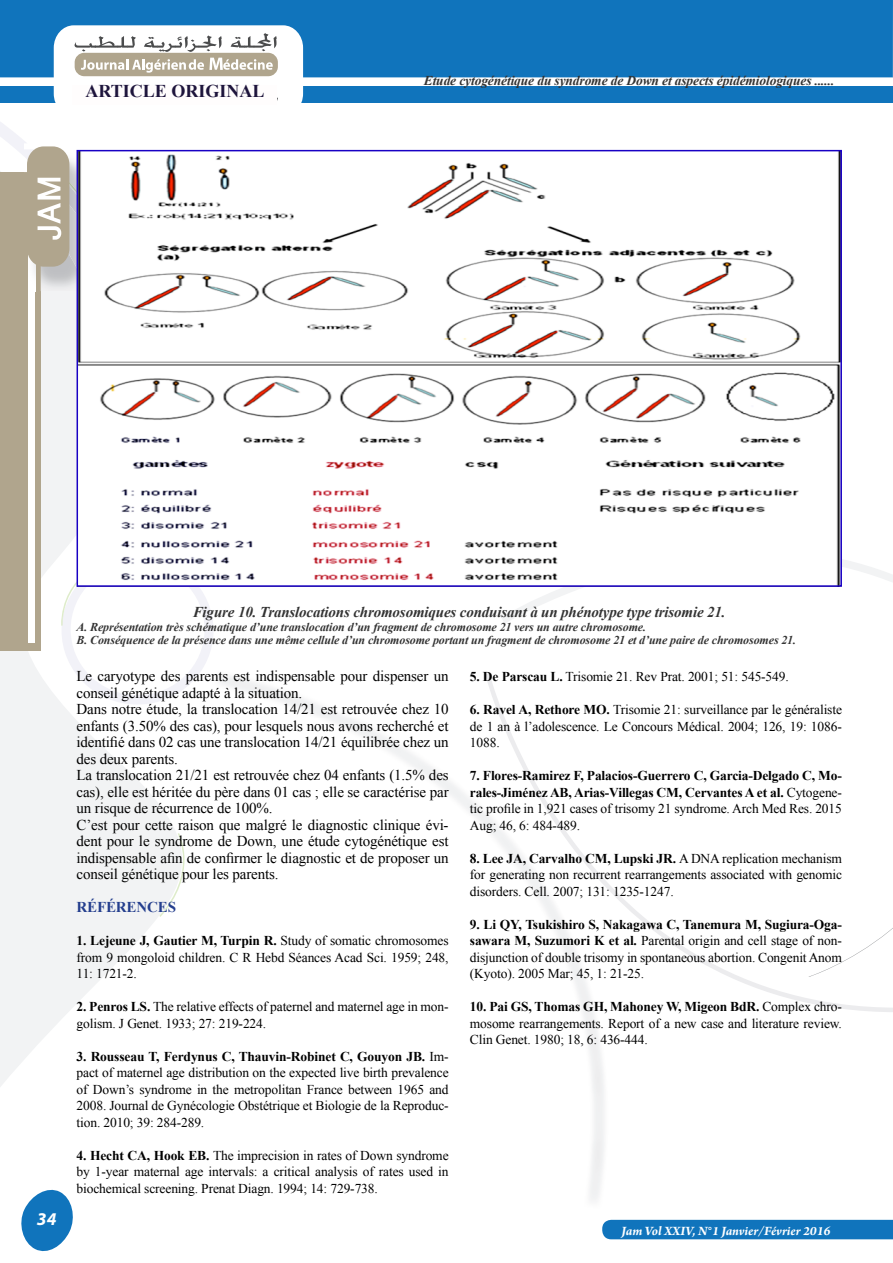
<style>
.page{position:relative;width:893px;height:1263px;background:#fff}
.page>*{position:absolute;margin:0;border:0;box-sizing:border-box;transform-origin:0 0}
.t1{font:700 18px "Times New Roman";color:#1e153c}
.t2{font:italic 700 18px "Myriad Pro";color:#fff}
.t3{font:15px/16.5px "Times New Roman";letter-spacing:-.01em;color:#000}
.t4{font:italic 700 15px "Times New Roman";letter-spacing:-.01em;color:#333}
.t5{font:700 15px "Times New Roman";letter-spacing:-.01em;color:#253f8e}
.t6{font:13.5px/16.5px "Times New Roman";letter-spacing:-.01em;color:#000;text-align:justify}
.t7{font:700 13.5px/16.5px "Times New Roman";letter-spacing:-.01em;color:#000;text-align:justify}
.t8{font:italic 700 13.5px "Times New Roman";letter-spacing:-.01em;color:#333}
.t9{font:italic 700 13.5px "Arno Pro";color:#fff}
.t10{font:italic 700 12px/13.5px "Times New Roman";letter-spacing:-.01em;color:#333}
.s1{font-weight:700}
.s2{font-weight:400}
</style>
<div class="page">
<div style="left:0;top:0;width:893px;height:77px;background:#1074bc"></div>
<div style="left:602px;top:1220px;width:291px;height:19px;background:#1074bc"></div>
<svg style="left:21px;top:1189px;width:52px;height:63px"></svg>
<svg style="left:485px;top:673px;width:408px;height:339px"></svg>
<svg style="left:501px;top:559px;width:392px;height:219px"></svg>
<svg style="left:0;top:545px;width:185px;height:542px;fill:#f2f3f4"></svg>
<svg style="left:0;top:122px;width:164px;height:423px;fill:#f2f3f4"></svg>
<img style="left:408px;top:766px;width:86px;height:50px">
<img style="left:476px;top:816px;width:58px;height:49px">
<img style="left:510px;top:865px;width:73px;height:99px">
<img style="left:563px;top:963px;width:45px;height:237px">
<svg style="left:61px;top:556px;width:152px;height:148px"></svg>
<svg style="left:159px;top:833px;width:25px;height:84px"></svg>
<div style="left:0;top:172px;width:41px;height:478px;background:#b0a58d"></div>
<div style="left:29px;top:177px;width:6px;height:466px;background:#fff"></div>
<img style="left:28px;top:257px;width:13px;height:34px">
<img style="left:41px;top:239px;width:36px;height:52px">
<img style="left:24px;top:149px;width:69px;height:90px">
<img style="left:69px;top:172px;width:8px;height:43px">
<img style="left:29px;top:259px;width:6px;height:32px">
<div style="left:27px;top:146px;width:42px;height:121px;background:#b0a58d;border-radius:17px"></div>
<svg style="left:38px;top:178px;width:23px;height:62px"></svg>
<div style="left:288px;top:86px;width:605px;height:17px;background:#1074bc"></div>
<div style="left:0;top:86px;width:60px;height:17px;background:#1074bc"></div>
<svg style="left:54px;top:25px;width:249px;height:78px"></svg>
<div style="left:72px;top:85px;width:205px;height:20px;background:#fffdfd"></div>
<img style="left:80px;top:153px;width:759px;height:431px">
<div style="left:77px;top:150px;width:765px;height:437px;border:2px solid #1800c4"></div>
<h1 class="t1" style="left:86px;top:78px;width:180px">ARTICLE ORIGINAL</h1>
<p class="t8" style="left:424px;top:71px;width:412px">Etude cytogénétique du syndrome de Down et aspects épidémiologiques ......</p>
<h1 class="t2" style="left:37px;top:1207px;width:21px">34</h1>
<p class="t4" style="left:193px;top:602px;width:534px">Figure 10. Translocations chromosomiques conduisant à un phénotype type trisomie 21.</p>
<p class="t10" style="left:77px;top:620px;width:721px">A. Représentation très schématique d’une translocation d’un fragment de chromosome 21 vers un autre chromosome.<br>B. Conséquence de la présence dans une même cellule d’un chromosome portant un fragment de chromosome 21 et d’une paire de chromosomes 21.</p>
<p class="t3" style="left:77px;top:668px;width:374px">Le caryotype des parents est indispensable pour dispenser un conseil génétique adapté à la situation.<br>Dans notre étude, la translocation 14/21 est retrouvée chez 10 enfants (3.50% des cas), pour lesquels nous avons recherché et identifié dans 02 cas une translocation 14/21 équilibrée chez un des deux parents.<br>La translocation 21/21 est retrouvée chez 04 enfants (1.5% des cas), elle est héritée du père dans 01 cas ; elle se caractérise par un risque de récurrence de 100%.<br>C’est pour cette raison que malgré le diagnostic clinique évi&shy;dent pour le syndrome de Down, une étude cytogénétique est indispensable afin de confirmer le diagnostic et de proposer un conseil génétique pour les parents.</p>
<p class="t5" style="left:77px;top:897px;width:51px">Référence</p>
<p class="t5" style="left:168px;top:897px;width:10px">s</p>
<p class="t6" style="left:77px;top:932px;width:374px"><span class="s1">1. Lejeune J, Gautier M, Turpin R.</span> Study of somatic chromosomes from 9 mongoloid children. C R Hebd Séances Acad Sci. 1959; 248, 11: 1721-2.</p>
<p class="t6" style="left:77px;top:998px;width:374px"><span class="s1">2. Penros LS.</span> The relative effects of paternel and maternel age in mon&shy;golism. J Genet. 1933; 27: 219-224.</p>
<p class="t6" style="left:77px;top:1048px;width:374px"><span class="s1">3. Rousseau T, Ferdynus C, Thauvin-Robinet C, Gouyon JB.</span> Im&shy;pact of maternel age distribution on the expected live birth prevalence of Down’s syndrome in the metropolitan France between 1965 and 2008. Journal de Gynécologie Obstétrique et Biologie de la Reproduc&shy;tion. 2010; 39: 284-289.</p>
<p class="t6" style="left:77px;top:1147px;width:374px"><span class="s1">4. Hecht CA, Hook EB.</span> The imprecision in rates of Down syndrome by 1-year maternal age intervals: a critical analysis of rates used in biochemical screening. Prenat Diagn. 1994; 14: 729-738.</p>
<p class="t6" style="left:470px;top:668px;width:320px"><span class="s1">5. De Parscau L.</span> Trisomie 21. Rev Prat. 2001; 51: 545-549.</p>
<p class="t6" style="left:470px;top:701px;width:374px"><span class="s1">6. Ravel A, Rethore MO.</span> Trisomie 21: surveillance par le généraliste de 1 an à l’adolescence. Le Concours Médical. 2004; 126, 19: 1086- 1088.</p>
<p class="t7" style="left:470px;top:767px;width:374px">7. Flores-Ramirez F, Palacios-Guerrero C, Garcia-Delgado C, Mo&shy;rales-Jiménez AB, Arias-Villegas CM, Cervantes A et al. <span class="s2">Cytogene&shy;tic profile in 1,921 cases of trisomy 21 syndrome. Arch Med Res. 2015<br>Aug; 46, 6: 484-489.</span></p>
<p class="t6" style="left:470px;top:849px;width:374px"><span class="s1">8. Lee JA, Carvalho CM, Lupski JR.</span> A DNA replication mechanism for generating non recurrent rearrangements associated with genomic disorders. Cell. 2007; 131: 1235-1247.</p>
<p class="t6" style="left:470px;top:915px;width:374px"><span class="s1">9. Li QY, Tsukishiro S, Nakagawa C, Tanemura M, Sugiura-Oga&shy;sawara M, Suzumori K et al.</span> Parental origin and cell stage of non&shy;disjunction of double trisomy in spontaneous abortion. Congenit Anom (Kyoto). 2005 Mar; 45, 1: 21-25.</p>
<p class="t6" style="left:470px;top:998px;width:374px"><span class="s1">10. Pai GS, Thomas GH, Mahoney W, Migeon BdR.</span> Complex chro&shy;mosome rearrangements. Report of a new case and literature review.<br>Clin Genet. 1980; 18, 6: 436-444.</p>
<p class="t9" style="left:621px;top:1222px;width:210px">Jam Vol XXIV, N°1 Janvier/Février 2016</p>
</div>
